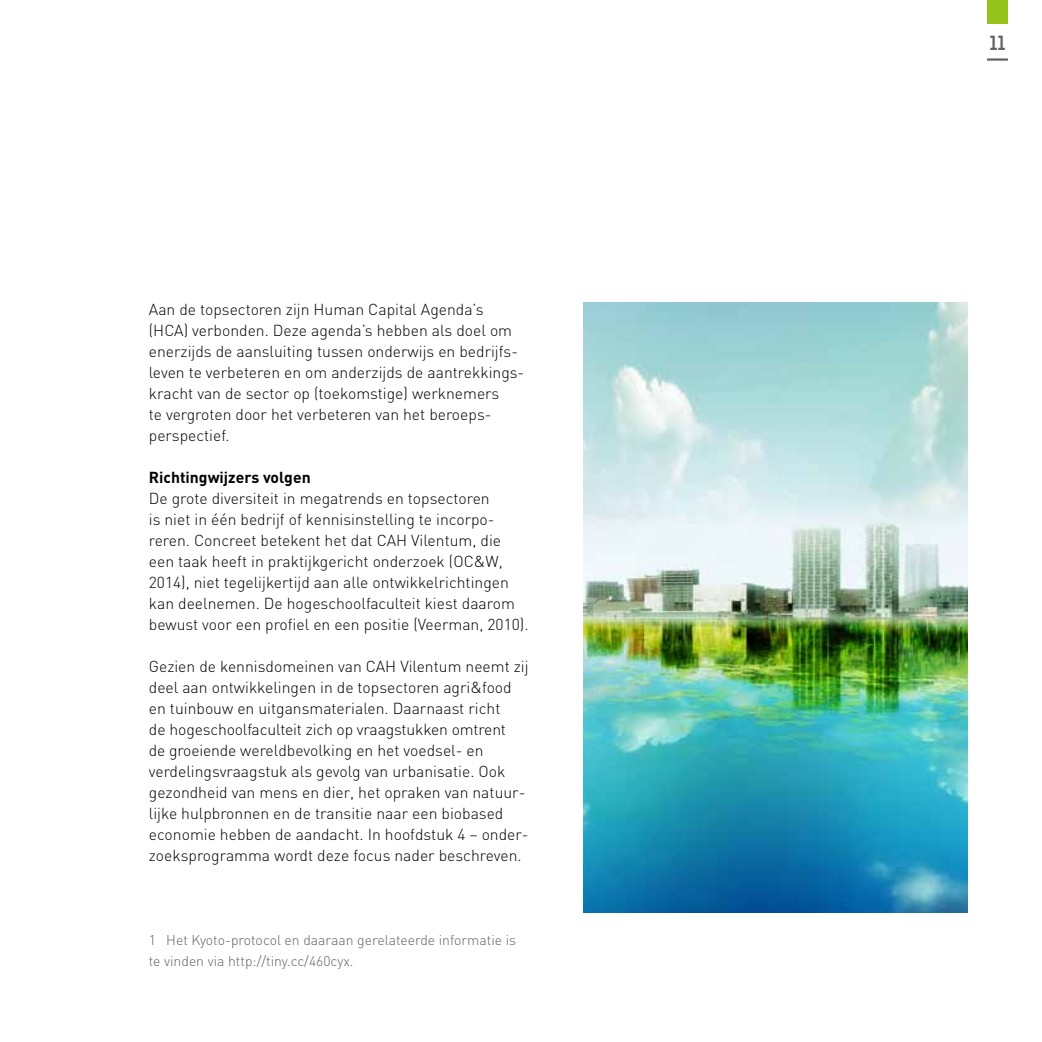
<style>
.page{position:relative;width:1042px;height:1042px;background:#fff}
.page>*{position:absolute;margin:0;border:0;box-sizing:border-box;transform-origin:0 0}
.t1{font:700 21px "A Udimat";color:#626261}
.t2{font:300 15.75px/21px "DIN";color:#000}
.t3{font:700 15.75px "DIN";color:#000}
.t4{font:300 14px/21px "DIN";color:#626261}
</style>
<div class="page">
<div style="left:987px;top:0;width:21px;height:24px;background:#94c11a"></div>
<svg style="left:987px;top:59px;width:21px;height:1px"></svg>
<img style="left:583px;top:302px;width:384px;height:611px">
<p class="t2" style="left:149px;top:299px;width:377px">Aan de topsectoren zijn Human Capital Agenda’s (HCA) verbonden. Deze agenda’s hebben als doel om enerzijds de aansluiting tussen onderwijs en bedrijfs&shy;leven te verbeteren en om anderzijds de aantrekkings&shy;kracht van de sector op (toekomstige) werknemers<br>te vergroten door het verbeteren van het beroeps&shy;perspectief.</p>
<p class="t3" style="left:149px;top:467px;width:163px">Richtingwijzers volgen</p>
<p class="t2" style="left:149px;top:488px;width:381px">De grote diversiteit in megatrends en topsectoren<br>is niet in één bedrijf of kennisinstelling te incorpo&shy;reren. Concreet betekent het dat CAH Vilentum, die een taak heeft in praktijkgericht onderzoek (OC&amp;W, 2014), niet tegelijkertijd aan alle ontwikkelrichtingen kan deelnemen. De hogeschoolfaculteit kiest daarom bewust voor een profiel en een positie (Veerman, 2010).</p>
<p class="t2" style="left:149px;top:656px;width:381px">Gezien de kennisdomeinen van CAH Vilentum neemt zij deel aan ontwikkelingen in de topsectoren agri&amp;food en tuinbouw en uitgansmaterialen. Daarnaast richt<br>de hogeschoolfaculteit zich op vraagstukken omtrent<br>de groeiende wereldbevolking en het voedsel- en verdelingsvraagstuk als gevolg van urbanisatie. Ook gezondheid van mens en dier, het opraken van natuur&shy;lijke hulpbronnen en de transitie naar een biobased economie hebben de aandacht. In hoofdstuk 4 – onder&shy;zoeksprogramma wordt deze focus nader beschreven.</p>
<p class="t4" style="left:149px;top:929px;width:369px">1 Het Kyoto-protocol en daaraan gerelateerde informatie is te vinden via http://tiny.cc/460cyx.</p>
<h1 class="t1" style="left:990px;top:31px;width:17px">11</h1>
</div>
